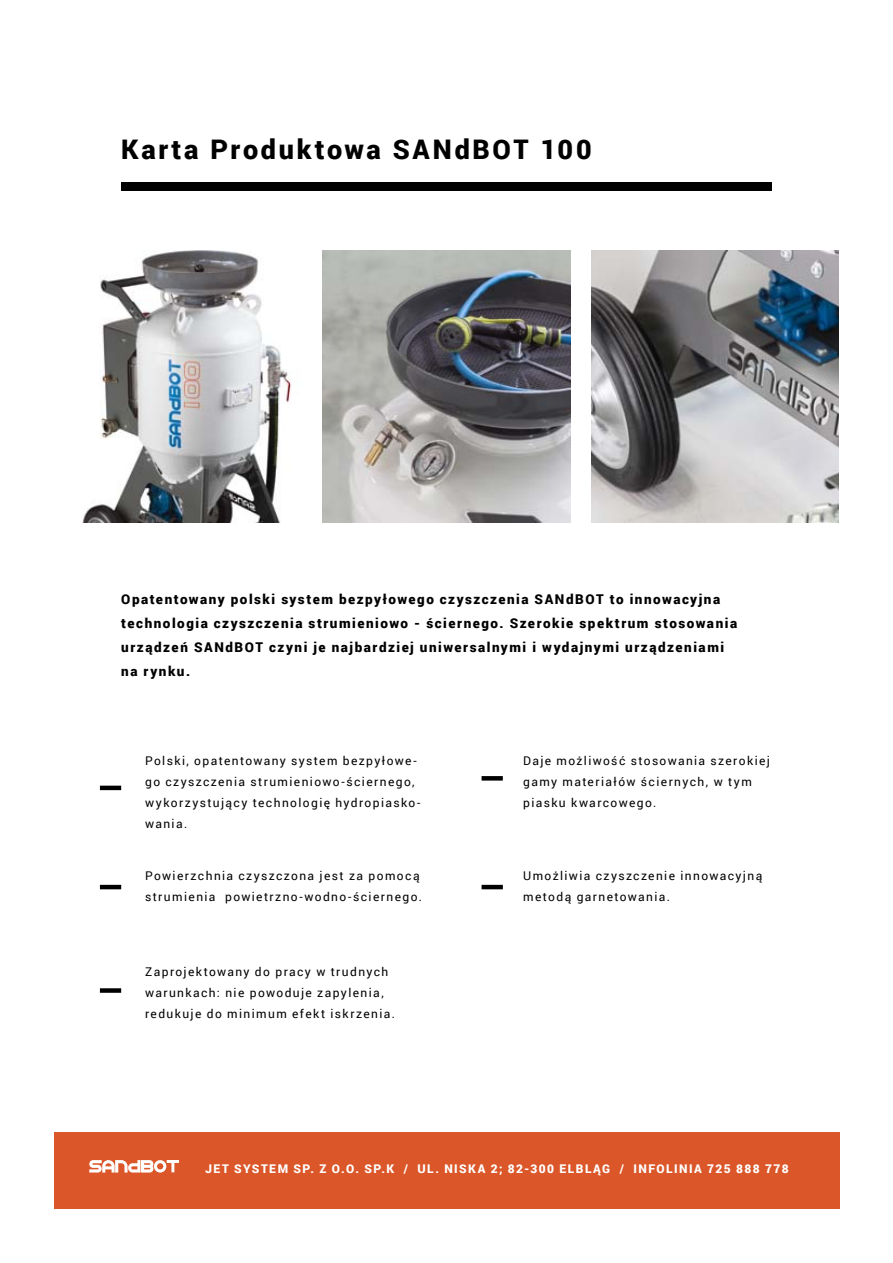
<style>
.page{position:relative;width:893px;height:1263px;background:#fff}
.page>*{position:absolute;margin:0;border:0;box-sizing:border-box;transform-origin:0 0}
.t1{font:900 27px "Roboto";letter-spacing:.1em;color:#000}
.t2{font:900 13.5px/24px "Roboto";letter-spacing:.11em;color:#000}
.t3{font:12px/21px "Roboto";letter-spacing:.115em;color:#000}
.t4{font:900 12px "Roboto";letter-spacing:.12em;color:#fff}
</style>
<div class="page">
<img style="left:82px;top:250px;width:210px;height:273px">
<img style="left:323px;top:250px;width:247px;height:273px">
<img style="left:591px;top:250px;width:248px;height:273px">
<div style="left:121px;top:183px;width:651px;height:8px;background:#000"></div>
<hr style="left:100px;top:786px;width:21px;height:4px;background:#000">
<svg style="left:482px;top:776px;width:21px;height:4px"></svg>
<hr style="left:100px;top:885px;width:21px;height:4px;background:#000">
<hr style="left:482px;top:885px;width:21px;height:4px;background:#000">
<div style="left:100px;top:988px;width:21px;height:5px;background:#000"></div>
<div style="left:54px;top:1132px;width:786px;height:77px;background:#db5628"></div>
<svg style="left:89px;top:1160px;width:90px;height:12px"></svg>
<h1 class="t1" style="left:121px;top:130px;width:472px">Karta Produktowa SANdBOT 100</h1>
<p class="t2" style="left:121px;top:586px;width:617px">Opatentowany polski system bezpyłowego czyszczenia SANdBOT to innowacyjna technologia czyszczenia strumieniowo - ściernego. Szerokie spektrum stosowania urządzeń SANdBOT czyni je najbardziej uniwersalnymi i wydajnymi urządzeniami na rynku.</p>
<p class="t3" style="left:145px;top:750px;width:277px">Polski, opatentowany system bezpyłowe&shy;go czyszczenia strumieniowo-ściernego, wykorzystujący technologię hydropiasko&shy;wania.</p>
<p class="t3" style="left:523px;top:750px;width:248px">Daje możliwość stosowania szerokiej gamy materiałów ściernych, w tym piasku kwarcowego.</p>
<p class="t3" style="left:145px;top:865px;width:278px">Powierzchnia czyszczona jest za pomocą strumienia powietrzno-wodno-ściernego.</p>
<p class="t3" style="left:523px;top:865px;width:241px">Umożliwia czyszczenie innowacyjną metodą garnetowania.</p>
<p class="t3" style="left:145px;top:960px;width:251px">Zaprojektowany do pracy w trudnych warunkach: nie powoduje zapylenia, redukuje do minimum efekt iskrzenia.</p>
<p class="t4" style="left:205px;top:1160px;width:585px">Jet System sp. z o.o. sp.k / ul. Niska 2; 82-300 Elbląg / In folinia 725 888 778</p>
</div>
